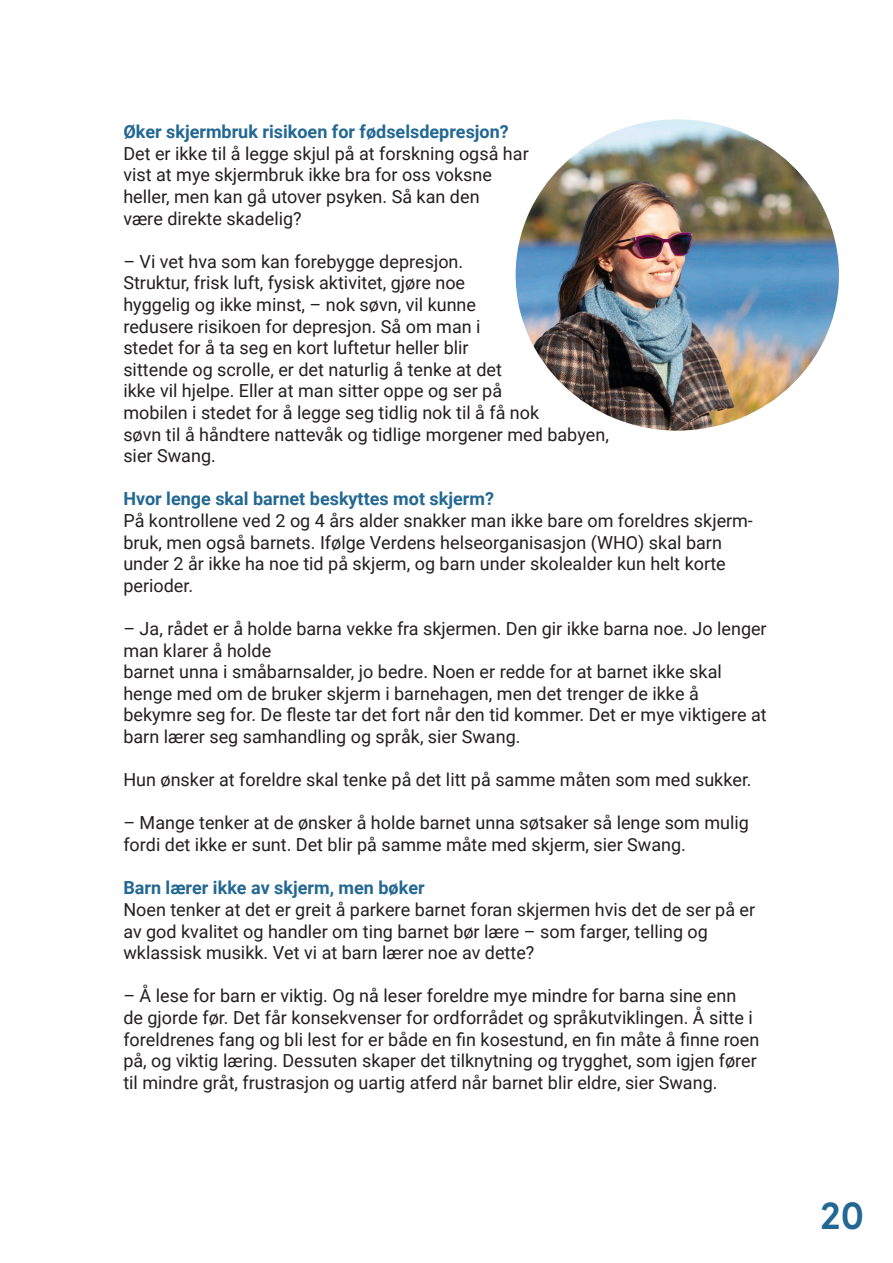
<style>
.page{position:relative;width:893px;height:1263px;background:#fff}
.page>*{position:absolute;margin:0;border:0;box-sizing:border-box;transform-origin:0 0}
.t1{font:600 36px "New Order";color:#226893}
.t2{font:18px/21.6px "Roboto";color:#231f20}
.t3{font:700 18px "Roboto";color:#226893}
.s1{font-weight:700;color:#226893}
</style>
<div class="page">
<img style="left:516px;top:119px;width:323px;height:311px">
<p class="t2" style="left:123px;top:120px;width:407px"><span class="s1">Øker skjermbruk risikoen for fødselsdepresjon?<br></span>Det er ikke til å legge skjul på at forskning også har</p>
<p class="t2" style="left:123px;top:164px;width:370px">vist at mye skjermbruk ikke bra for oss voksne</p>
<p class="t2" style="left:123px;top:185px;width:358px">heller, men kan gå utover psyken. Så kan den</p>
<p class="t2" style="left:123px;top:207px;width:180px">være direkte skadelig?</p>
<p class="t2" style="left:123px;top:250px;width:341px">– Vi vet hva som kan forebygge depresjon.</p>
<p class="t2" style="left:123px;top:272px;width:343px">Struktur, frisk luft, fysisk aktivitet, gjøre noe</p>
<p class="t2" style="left:123px;top:293px;width:354px">hyggelig og ikke minst, – nok søvn, vil kunne</p>
<p class="t2" style="left:123px;top:315px;width:359px">redusere risikoen for depresjon. Så om man i</p>
<p class="t2" style="left:123px;top:336px;width:347px">stedet for å ta seg en kort luftetur heller blir</p>
<p class="t2" style="left:123px;top:358px;width:380px">sittende og scrolle, er det naturlig å tenke at det ikke vil hjelpe. Eller at man sitter oppe og ser på</p>
<p class="t2" style="left:123px;top:401px;width:487px">mobilen i stedet for å legge seg tidlig nok til å få nok<br>søvn til å håndtere nattevåk og tidlige morgener med babyen,</p>
<p class="t2" style="left:123px;top:444px;width:94px">sier Swang.</p>
<p class="t2" style="left:123px;top:488px;width:631px"><span class="s1">Hvor lenge skal barnet beskyttes mot skjerm?<br></span>På kontrollene ved 2 og 4 års alder snakker man ikke bare om foreldres skjerm&shy;bruk, men også barnets. Ifølge Verdens helseorganisasjon (WHO) skal barn under 2 år ikke ha noe tid på skjerm, og barn under skolealder kun helt korte perioder.</p>
<p class="t2" style="left:123px;top:617px;width:645px">– Ja, rådet er å holde barna vekke fra skjermen. Den gir ikke barna noe. Jo lenger man klarer å holde</p>
<p class="t2" style="left:123px;top:660px;width:645px">barnet unna i småbarnsalder, jo bedre. Noen er redde for at barnet ikke skal henge med om de bruker skjerm i barnehagen, men det trenger de ikke å bekymre seg for. De fleste tar det fort når den tid kommer. Det er mye viktigere at barn lærer seg samhandling og språk, sier Swang.</p>
<p class="t2" style="left:123px;top:768px;width:630px">Hun ønsker at foreldre skal tenke på det litt på samme måten som med sukker.</p>
<p class="t2" style="left:123px;top:812px;width:627px">– Mange tenker at de ønsker å holde barnet unna søtsaker så lenge som mulig fordi det ikke er sunt. Det blir på samme måte med skjerm, sier Swang.</p>
<p class="t3" style="left:123px;top:875px;width:303px">Barn lærer ikke av skjerm, men bøker</p>
<p class="t2" style="left:123px;top:898px;width:633px">Noen tenker at det er greit å parkere barnet foran skjermen hvis det de ser på er av god kvalitet og handler om ting barnet bør lære – som farger, telling og</p>
<p class="t2" style="left:123px;top:941px;width:413px">wklassisk musikk. Vet vi at barn lærer noe av dette?</p>
<p class="t2" style="left:123px;top:984px;width:637px">– Å lese for barn er viktig. Og nå leser foreldre mye mindre for barna sine enn de gjorde før. Det får konsekvenser for ordforrådet og språkutviklingen. Å sitte i foreldrenes fang og bli lest for er både en fin kosestund, en fin måte å finne roen på, og viktig læring. Dessuten skaper det tilknytning og trygghet, som igjen fører til mindre gråt, frustrasjon og uartig atferd når barnet blir eldre, sier Swang.</p>
<h1 class="t1" style="left:820px;top:1192px;width:45px">20</h1>
</div>
